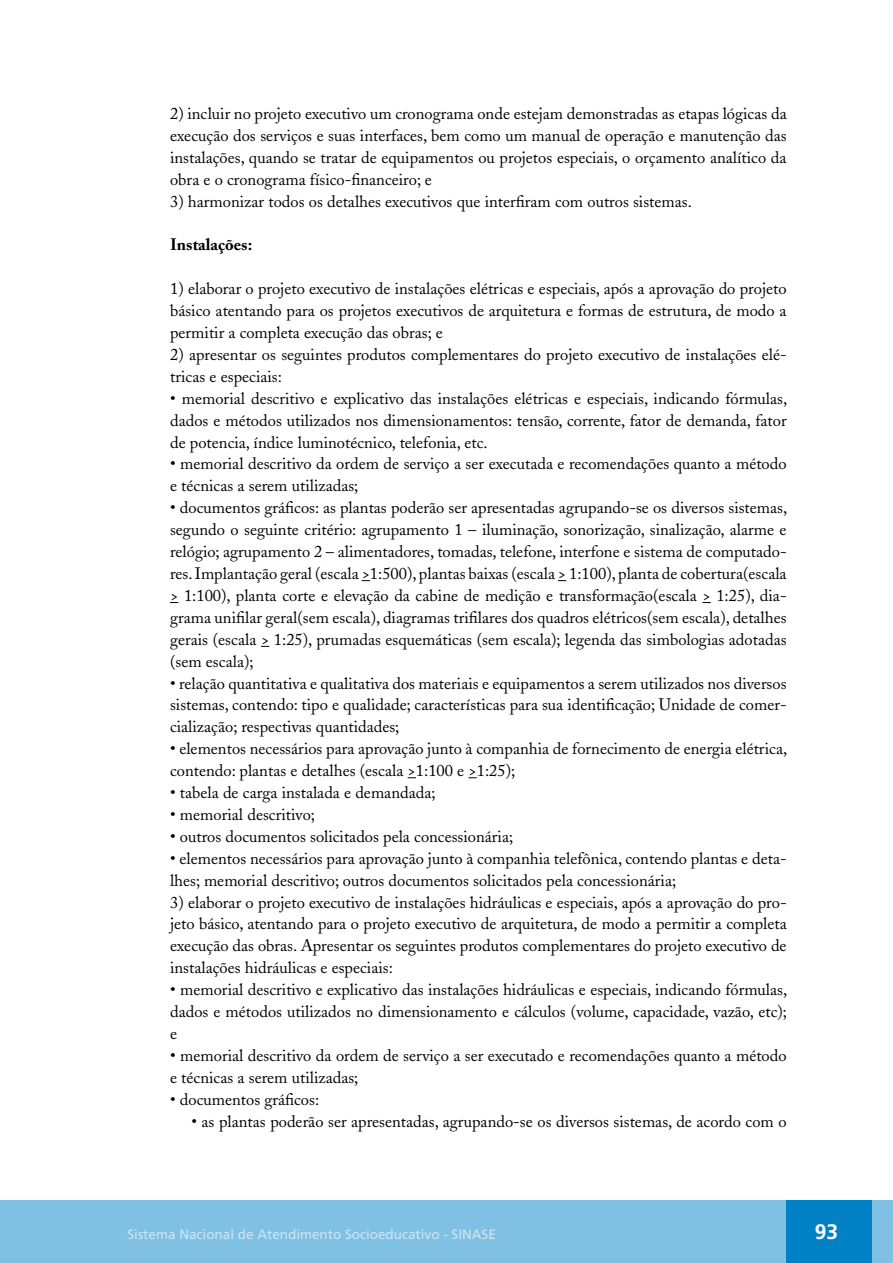
<style>
.page{position:relative;width:893px;height:1263px;background:#fff}
.page>*{position:absolute;margin:0;border:0;box-sizing:border-box;transform-origin:0 0}
.t1{font:700 21px "Frutiger";color:#fff}
.t2{font:16.5px/21.9px "Adobe Caslon";color:#000;text-align:justify}
.t3{font:700 16.5px "Adobe Caslon";color:#000}
.t4{font:13.5px "Frutiger";color:#cce6f4}
</style>
<div class="page">
<div style="left:0;top:1200px;width:893px;height:63px;background:#80c0e3"></div>
<div style="left:787px;top:1200px;width:85px;height:63px;background:#0081c6"></div>
<p class="t2" style="left:170px;top:103px;width:618px">2) incluir no projeto executivo um cronograma onde estejam demonstradas as etapas lógicas da execução dos serviços e suas interfaces, bem como um manual de operação e manutenção das instalações, quando se tratar de equipamentos ou projetos especiais, o orçamento analítico da obra e o cronograma físico-financeiro; e</p>
<p class="t2" style="left:170px;top:190px;width:523px">3) harmonizar todos os detalhes executivos que interfiram com outros sistemas.</p>
<p class="t3" style="left:170px;top:235px;width:84px">Instalações:</p>
<p class="t2" style="left:170px;top:278px;width:618px">1) elaborar o projeto executivo de instalações elétricas e especiais, após a aprovação do projeto básico atentando para os projetos executivos de arquitetura e formas de estrutura, de modo a permitir a completa execução das obras; e</p>
<p class="t2" style="left:170px;top:344px;width:618px">2) apresentar os seguintes produtos complementares do projeto executivo de instalações elé&shy;tricas e especiais:</p>
<p class="t2" style="left:170px;top:387px;width:619px">• memorial descritivo e explicativo das instalações elétricas e especiais, indicando fórmulas, dados e métodos utilizados nos dimensionamentos: tensão, corrente, fator de demanda, fator de potencia, índice luminotécnico, telefonia, etc.</p>
<p class="t2" style="left:170px;top:453px;width:618px">• memorial descritivo da ordem de serviço a ser executada e recomendações quanto a método e técnicas a serem utilizadas;</p>
<p class="t2" style="left:170px;top:497px;width:619px">• documentos gráficos: as plantas poderão ser apresentadas agrupando-se os diversos sistemas, segundo o seguinte critério: agrupamento 1 – iluminação, sonorização, sinalização, alarme e relógio; agrupamento 2 – alimentadores, tomadas, telefone, interfone e sistema de computado&shy;res. Implantação geral (escala &gt;1:500), plantas baixas (escala &gt; 1:100), planta de cobertura(escala &gt; 1:100), planta corte e elevação da cabine de medição e transformação(escala &gt; 1:25), dia&shy;grama unifilar geral(sem escala), diagramas trifilares dos quadros elétricos(sem escala), detalhes gerais (escala &gt; 1:25), prumadas esquemáticas (sem escala); legenda das simbologias adotadas (sem escala);</p>
<p class="t2" style="left:170px;top:672px;width:618px">• relação quantitativa e qualitativa dos materiais e equipamentos a serem utilizados nos diversos sistemas, contendo: tipo e qualidade; características para sua identificação; Unidade de comer&shy;cialização; respectivas quantidades;</p>
<p class="t2" style="left:170px;top:738px;width:619px">• elementos necessários para aprovação junto à companhia de fornecimento de energia elétrica, contendo: plantas e detalhes (escala &gt;1:100 e &gt;1:25);</p>
<p class="t2" style="left:170px;top:782px;width:267px">• tabela de carga instalada e demandada;</p>
<p class="t2" style="left:170px;top:804px;width:147px">• memorial descritivo;</p>
<p class="t2" style="left:170px;top:825px;width:345px">• outros documentos solicitados pela concessionária;</p>
<p class="t2" style="left:170px;top:847px;width:618px">• elementos necessários para aprovação junto à companhia telefônica, contendo plantas e deta&shy;lhes; memorial descritivo; outros documentos solicitados pela concessionária;</p>
<p class="t2" style="left:170px;top:891px;width:618px">3) elaborar o projeto executivo de instalações hidráulicas e especiais, após a aprovação do pro&shy;jeto básico, atentando para o projeto executivo de arquitetura, de modo a permitir a completa execução das obras. Apresentar os seguintes produtos complementares do projeto executivo de instalações hidráulicas e especiais:</p>
<p class="t2" style="left:170px;top:979px;width:619px">• memorial descritivo e explicativo das instalações hidráulicas e especiais, indicando fórmulas, dados e métodos utilizados no dimensionamento e cálculos (volume, capacidade, vazão, etc); e</p>
<p class="t2" style="left:170px;top:1044px;width:618px">• memorial descritivo da ordem de serviço a ser executado e recomendações quanto a método e técnicas a serem utilizadas;</p>
<p class="t2" style="left:170px;top:1088px;width:151px">• documentos gráficos:</p>
<p class="t2" style="left:191px;top:1110px;width:597px">• as plantas poderão ser apresentadas, agrupando-se os diversos sistemas, de acordo com o</p>
<p class="t4" style="left:128px;top:1226px;width:370px">Sistema Nacional de Atendimento Socioeducativo - SINASE</p>
<p class="t1" style="left:815px;top:1220px;width:25px">93</p>
</div>
